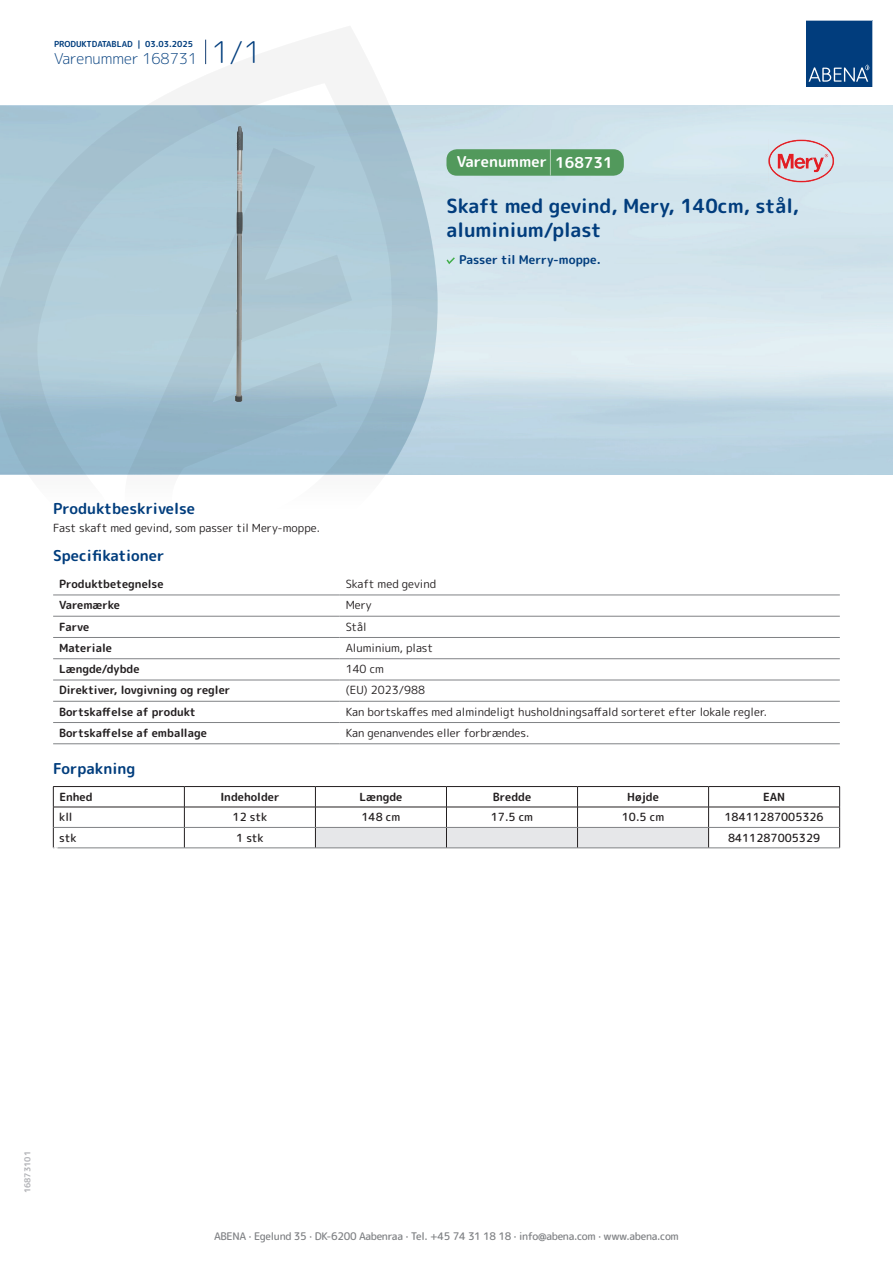
<style>
.page{position:relative;width:893px;height:1263px;background:#fff}
.page>*{position:absolute;margin:0;border:0;box-sizing:border-box;transform-origin:0 0}
.t1{font:700 19.5px/24px "Rounded Mplus 1 c";color:#013d7d}
.t2{font:700 15px "Rounded Mplus 1 c";color:#013d7d}
.t3{font:300 15px "Rounded Mplus 1 c";color:#013d7d}
.t4{font:700 15px "Rounded Mplus 1 c";color:#fff}
.t5{font:700 12px "Rounded Mplus 1 c";color:#013d7d}
.t6{font:11.25px "Rounded Mplus 1 c";color:#231f20}
.t7{font:700 11.25px "Rounded Mplus 1 c";color:#231f20}
.t8{font:500 11.25px "Rounded Mplus 1 c";color:#231f20}
.t9{font:500 10.5px "Rounded Mplus 1 c";letter-spacing:-.03em;color:#808285}
.t10{font:700 10.5px "Rounded Mplus 1 c";color:#fff}
.t11{font:700 8.25px "Rounded Mplus 1 c";color:#013d7d}
.t12{font:700 8.25px "Rounded Mplus 1 c";color:#b2b3b7}
.s1{font-size:30px}
.s2{font-size:25.5px}
</style>
<div class="page">
<svg style="left:0;top:26px;width:439px;height:569px"></svg>
<svg style="left:0;top:106px;width:438px;height:368px;background:#a8c6d4"></svg>
<svg style="left:205px;top:40px;width:1px;height:24px"></svg>
<svg style="left:806px;top:20px;width:67px;height:67px;background:#144b86"></svg>
<img style="left:236px;top:127px;width:6px;height:275px">
<hr style="left:53px;top:595px;width:287px;height:1px;background:#808285">
<hr style="left:340px;top:595px;width:500px;height:1px;background:#808285">
<hr style="left:53px;top:616px;width:287px;height:1px;background:#808285">
<hr style="left:340px;top:616px;width:500px;height:1px;background:#808285">
<hr style="left:53px;top:637px;width:287px;height:1px;background:#808285">
<hr style="left:340px;top:637px;width:500px;height:1px;background:#808285">
<hr style="left:53px;top:658px;width:287px;height:1px;background:#808285">
<hr style="left:340px;top:658px;width:500px;height:1px;background:#808285">
<hr style="left:53px;top:680px;width:287px;height:1px;background:#808285">
<hr style="left:340px;top:680px;width:500px;height:1px;background:#808285">
<hr style="left:53px;top:701px;width:287px;height:1px;background:#808285">
<hr style="left:340px;top:701px;width:500px;height:1px;background:#808285">
<hr style="left:53px;top:722px;width:287px;height:1px;background:#808285">
<hr style="left:340px;top:722px;width:500px;height:1px;background:#808285">
<hr style="left:53px;top:743px;width:287px;height:1px;background:#808285">
<hr style="left:340px;top:743px;width:500px;height:1px;background:#808285">
<hr style="left:53px;top:786px;width:131px;height:1px;background:#231f20">
<hr style="left:184px;top:786px;width:131px;height:1px;background:#231f20">
<hr style="left:315px;top:786px;width:131px;height:1px;background:#231f20">
<hr style="left:446px;top:786px;width:131px;height:1px;background:#231f20">
<hr style="left:577px;top:786px;width:132px;height:1px;background:#231f20">
<hr style="left:709px;top:786px;width:131px;height:1px;background:#231f20">
<hr style="left:53px;top:807px;width:131px;height:1px;background:#231f20">
<hr style="left:184px;top:807px;width:131px;height:1px;background:#231f20">
<hr style="left:709px;top:807px;width:131px;height:1px;background:#231f20">
<svg style="left:53px;top:787px;width:1px;height:61px"></svg>
<svg style="left:184px;top:787px;width:1px;height:61px"></svg>
<svg style="left:315px;top:787px;width:394px;height:61px"></svg>
<svg style="left:839px;top:787px;width:1px;height:61px"></svg>
<hr style="left:54px;top:827px;width:130px;height:1px;background:#808285">
<hr style="left:184px;top:827px;width:131px;height:1px;background:#808285">
<hr style="left:315px;top:827px;width:131px;height:1px;background:#808285">
<hr style="left:446px;top:827px;width:131px;height:1px;background:#808285">
<hr style="left:577px;top:827px;width:132px;height:1px;background:#808285">
<hr style="left:709px;top:827px;width:130px;height:1px;background:#808285">
<hr style="left:53px;top:848px;width:131px;height:1px;background:#808285">
<hr style="left:184px;top:848px;width:131px;height:1px;background:#808285">
<hr style="left:315px;top:848px;width:131px;height:1px;background:#808285">
<hr style="left:446px;top:848px;width:131px;height:1px;background:#808285">
<hr style="left:577px;top:848px;width:132px;height:1px;background:#808285">
<hr style="left:709px;top:848px;width:131px;height:1px;background:#808285">
<svg style="left:446px;top:257px;width:9px;height:7px"></svg>
<div style="left:446px;top:149px;width:178px;height:27px;background:#52995c;border-radius:10px"></div>
<img style="left:768px;top:139px;width:67px;height:44px">
<p class="t11" style="left:54px;top:38px;width:141px">PRODUKTDATABLAD | 03.03.2025</p>
<h2 class="t3" style="left:54px;top:48px;width:209px">Varenummer 168731 <span class="s1">1/1</span></h2>
<h2 class="t4" style="left:457px;top:151px;width:157px">Varenummer <span class="s2">|</span> 168731</h2>
<h1 class="t1" style="left:446px;top:194px;width:354px">Skaft med gevind, Mery, 140cm, stål, aluminium/plast</h1>
<p class="t5" style="left:459px;top:251px;width:143px">Passer til Merry-moppe.</p>
<h2 class="t2" style="left:53px;top:498px;width:143px">Produktbeskrivelse</h2>
<p class="t6" style="left:53px;top:520px;width:268px">Fast skaft med gevind, som passer til Mery-moppe.</p>
<h2 class="t2" style="left:53px;top:545px;width:113px">Specifikationer</h2>
<p class="t7" style="left:59px;top:576px;width:106px">Produktbetegnelse</p>
<p class="t6" style="left:346px;top:576px;width:92px">Skaft med gevind</p>
<p class="t7" style="left:59px;top:597px;width:62px">Varemærke</p>
<p class="t6" style="left:346px;top:597px;width:28px">Mery</p>
<p class="t7" style="left:59px;top:618px;width:32px">Farve</p>
<p class="t6" style="left:346px;top:618px;width:23px">Stål</p>
<p class="t7" style="left:59px;top:640px;width:54px">Materiale</p>
<p class="t6" style="left:346px;top:640px;width:89px">Aluminium, plast</p>
<p class="t7" style="left:59px;top:661px;width:82px">Længde/dybde</p>
<p class="t6" style="left:346px;top:661px;width:40px">140 cm</p>
<p class="t7" style="left:59px;top:682px;width:173px">Direktiver, lovgivning og regler</p>
<p class="t6" style="left:346px;top:682px;width:81px">(EU) 2023/988</p>
<p class="t7" style="left:59px;top:704px;width:138px">Bortskaffelse af produkt</p>
<p class="t6" style="left:346px;top:704px;width:423px">Kan bortskaffes med almindeligt husholdningsaffald sorteret efter lokale regler.</p>
<p class="t7" style="left:59px;top:725px;width:149px">Bortskaffelse af emballage</p>
<p class="t6" style="left:346px;top:725px;width:185px">Kan genanvendes eller forbrændes.</p>
<h2 class="t2" style="left:53px;top:758px;width:84px">Forpakning</h2>
<p class="t7" style="left:59px;top:789px;width:35px">Enhed</p>
<p class="t7" style="left:220px;top:789px;width:61px">Indeholder</p>
<p class="t7" style="left:359px;top:789px;width:44px">Længde</p>
<p class="t7" style="left:493px;top:789px;width:40px">Bredde</p>
<p class="t7" style="left:627px;top:789px;width:33px">Højde</p>
<p class="t7" style="left:763px;top:789px;width:24px">EAN</p>
<p class="t8" style="left:59px;top:809px;width:15px">kll</p>
<p class="t8" style="left:233px;top:809px;width:36px">12 stk</p>
<p class="t8" style="left:362px;top:809px;width:40px">148 cm</p>
<p class="t8" style="left:491px;top:809px;width:44px">17.5 cm</p>
<p class="t8" style="left:622px;top:809px;width:44px">10.5 cm</p>
<p class="t8" style="left:724px;top:809px;width:101px">18411287005326</p>
<p class="t8" style="left:59px;top:830px;width:19px">stk</p>
<p class="t8" style="left:236px;top:830px;width:29px">1 stk</p>
<p class="t8" style="left:728px;top:830px;width:94px">8411287005329</p>
<p class="t10" style="left:53px;top:843px;width:7px">*</p>
<p class="t12" style="left:22px;top:1193px;width:44px;rotate:-90deg">16873101</p>
<p class="t9" style="left:214px;top:1229px;width:466px">ABENA · Egelund 35 · DK-6200 Aabenraa · Tel. +45 74 31 18 18 · info@abena.com · www.abena.com</p>
</div>
